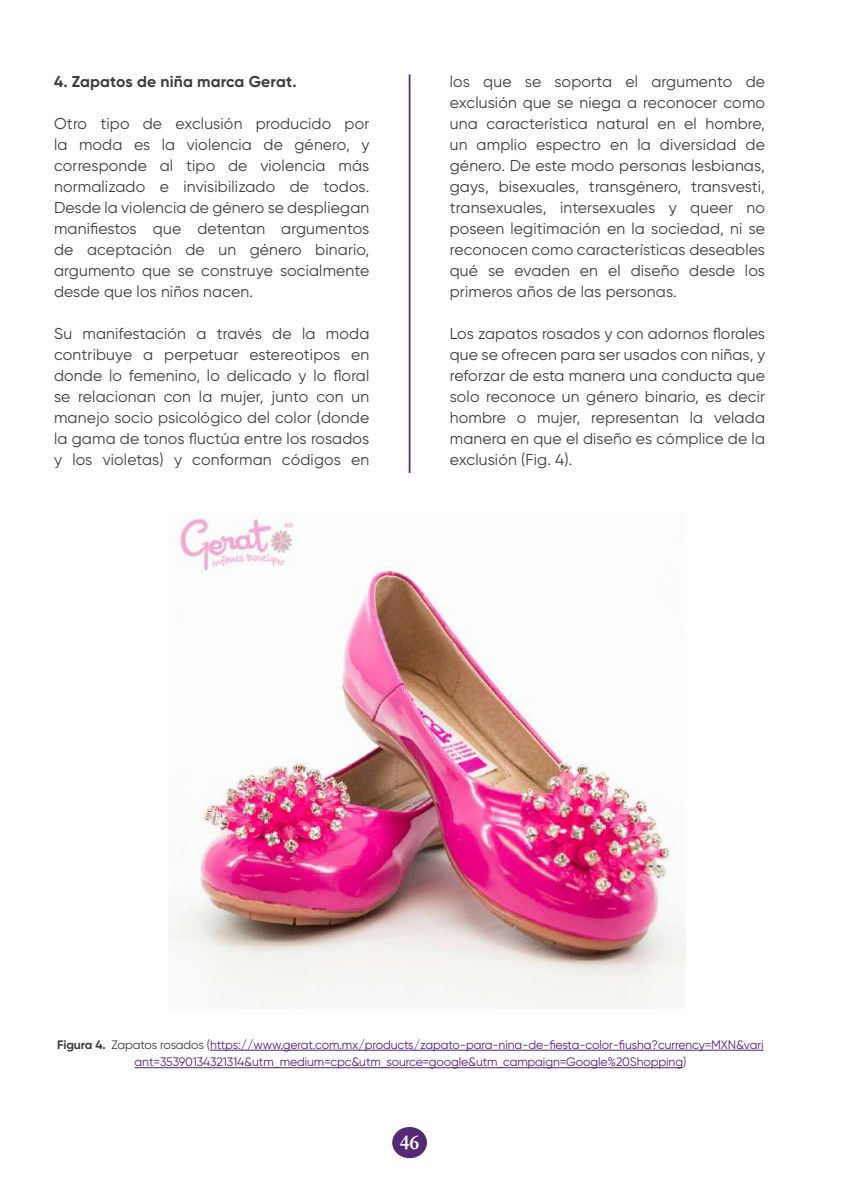
<style>
.page{position:relative;width:844px;height:1191px;background:#fff}
.page>*{position:absolute;margin:0;border:0;box-sizing:border-box;transform-origin:0 0}
.t1{font:700 21px "Garamond";color:#fff}
.t2{font:15.75px/21px "Gilroy";letter-spacing:.01em;color:#3e3e3f;text-align:justify}
.t3{font:700 15.75px "Gilroy";letter-spacing:.01em;color:#3e3e3f}
.t4{font:12.25px/17.5px "Gilroy";letter-spacing:-.01em;color:#59207d;text-align:center}
.s1{font-weight:700;color:#3e3e3f}
.s2{color:#3e3e3f}
</style>
<div class="page">
<hr style="left:408px;top:74px;width:2px;height:1084px;background:#572975">
<div style="left:392px;top:1127px;width:35px;height:31px;background:#572975;border-radius:50%"></div>
<div style="left:381px;top:474px;width:55px;height:653px;background:#fff"></div>
<img style="left:168px;top:515px;width:517px;height:493px">
<hr style="left:210px;top:1050px;width:553px;height:1px;background:#59207d">
<hr style="left:135px;top:1067px;width:547px;height:1px;background:#59207d">
<p class="t3" style="left:54px;top:72px;width:244px">4. Zapatos de niña marca Gerat.</p>
<p class="t2" style="left:54px;top:113px;width:317px">Otro tipo de exclusión producido por la moda es la violencia de género, y corresponde al tipo de violencia más normalizado e invisibilizado de todos.<br>Desde la violencia de género se despliegan manifiestos que detentan argumentos de aceptación de un género binario, argumento que se construye socialmente desde que los niños nacen.</p>
<p class="t2" style="left:54px;top:323px;width:317px">Su manifestación a través de la moda contribuye a perpetuar estereotipos en donde lo femenino, lo delicado y lo floral se relacionan con la mujer, junto con un manejo socio psicológico del color (donde la gama de tonos fluctúa entre los rosados y los violetas) y conforman códigos en</p>
<p class="t2" style="left:449px;top:71px;width:317px">los que se soporta el argumento de exclusión que se niega a reconocer como una característica natural en el hombre, un amplio espectro en la diversidad de género. De este modo personas lesbianas, gays, bisexuales, transgénero, transvesti, transexuales, intersexuales y queer no poseen legitimación en la sociedad, ni se reconocen como características deseables qué se evaden en el diseño desde los primeros años de las personas.</p>
<p class="t2" style="left:449px;top:323px;width:317px">Los zapatos rosados y con adornos florales que se ofrecen para ser usados con niñas, y reforzar de esta manera una conducta que solo reconoce un género binario, es decir hombre o mujer, representan la velada manera en que el diseño es cómplice de la exclusión (Fig. 4).</p>
<p class="t4" style="left:57px;top:1035px;width:707px"><span class="s1">Figura 4.</span> <span class="s2">Zapatos rosados (</span>https://www.gerat.com.mx/products/zapato-para-nina-de-fiesta-color-fiusha?currency=MXN&amp;vari ant=35390134321314&amp;utm_medium=cpc&amp;utm_source=google&amp;utm_campaign=Google%20Shopping<span class="s2">)</span></p>
<h1 class="t1" style="left:399px;top:1127px;width:21px">46</h1>
</div>
